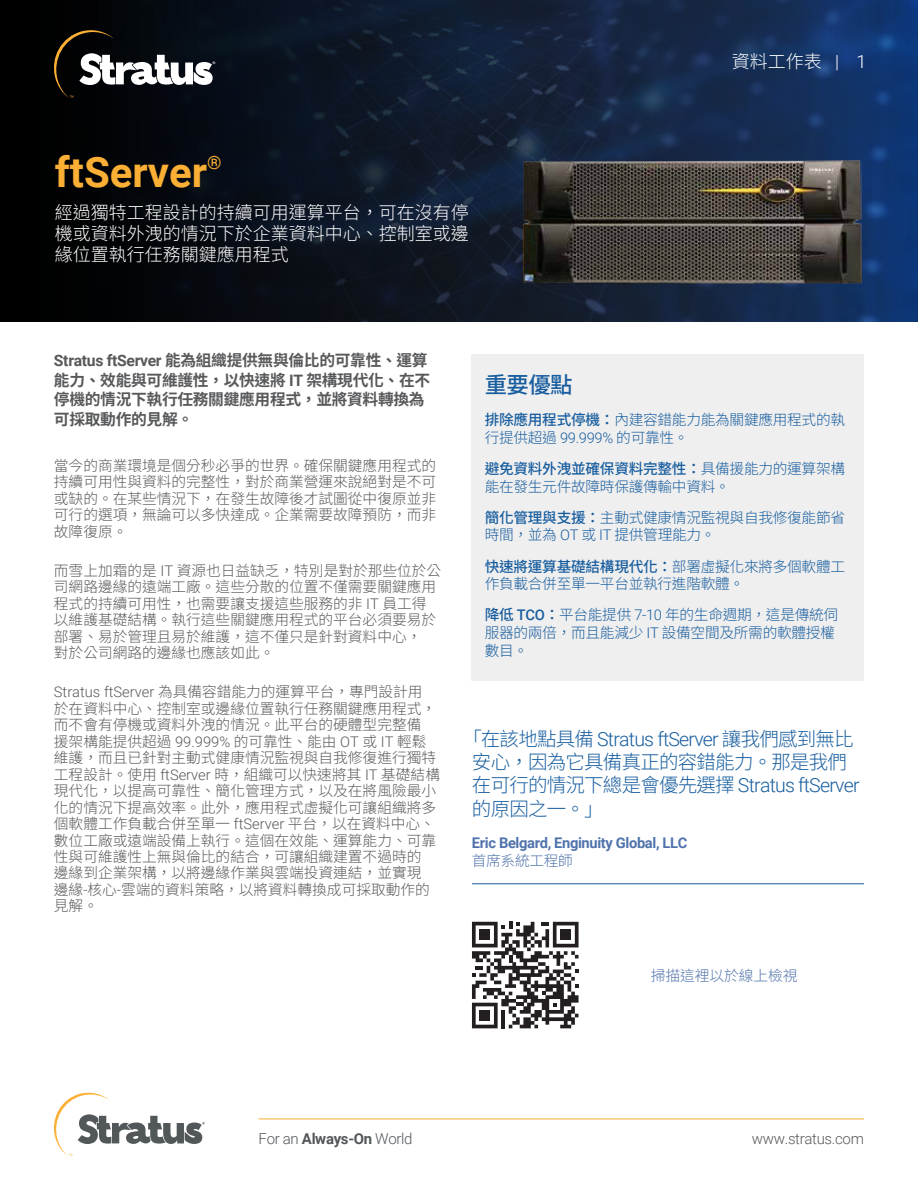
<style>
.page{position:relative;width:918px;height:1188px;background:#fff}
.page>*{position:absolute;margin:0;border:0;box-sizing:border-box;transform-origin:0 0}
.t1{font:700 42px "Roboto";color:#fbaf34}
.t2{font:500 22.5px "Noto Sans TC";color:#185e9f}
.t3{font:300 19.5px "Roboto";letter-spacing:-.04em;color:#185e9f}
.t4{font:300 19.5px "Noto Sans TC";letter-spacing:-.04em;color:#185e9f}
.t5{font:18.3px "Roboto";color:#fbaf34}
.t6{font:300 18px/21px "Noto Sans TC";color:#fff;text-align:justify}
.t7{font:700 15.75px/19.5px "Noto Sans TC";letter-spacing:-.02em;color:#58595b}
.t8{font:300 15px "Roboto";letter-spacing:-.02em;color:#52575a}
.t9{font:300 15px "Roboto";letter-spacing:-.02em;color:#58595b}
.t10{font:300 14.7px/16.5px "Noto Sans TC";color:#58595b}
.t11{font:300 14.7px/17.7px "Noto Sans TC";letter-spacing:-.02em;color:#185e9f}
.t12{font:700 14.7px "Roboto";letter-spacing:-.025em;color:#5073ac}
.t13{font:300 14.7px "Noto Sans TC";color:#5073ac}
.t14{font:300 14.7px "Noto Sans TC";letter-spacing:-.025em;color:#5073ac}
.s1{font-family:"Roboto"}
.s2{font-weight:500}
.s3{font-family:"Roboto";font-weight:500}
.s4{font-family:"Noto Sans TC"}
.s5{font-weight:700}
</style>
<div class="page">
<svg style="left:0;top:0;width:918px;height:322px;background:#0d1a2e"></svg>
<svg style="left:50px;top:28px;width:165px;height:70px"></svg>
<svg style="left:54px;top:1092px;width:151px;height:64px"></svg>
<div style="left:472px;top:354px;width:392px;height:327px;background:#f0efef"></div>
<hr style="left:472px;top:883px;width:392px;height:1px;background:#185e9f">
<hr style="left:259px;top:1119px;width:605px;height:1px;background:#fbaf34">
<img style="left:522px;top:159px;width:340px;height:125px">
<svg style="left:472px;top:922px;width:107px;height:106px"></svg>
<div style="left:479px;top:929px;width:11px;height:11px;background:#231f20"></div>
<div style="left:560px;top:929px;width:11px;height:11px;background:#231f20"></div>
<div style="left:479px;top:1010px;width:11px;height:11px;background:#231f20"></div>
<h1 class="t1" style="left:55px;top:143px;width:154px">ftServer</h1>
<p class="t5" style="left:207px;top:150px;width:16px">®</p>
<p class="t6" style="left:55px;top:203px;width:415px">經過獨特工程設計的持續可用運算平台，可在沒有停機或資料外洩的情況下於企業資料中心、控制室或邊緣位置執行任務關鍵應用程式</p>
<p class="t6" style="left:732px;top:51px;width:136px">資料工作表 <span class="s1">| 1</span></p>
<p class="t7" style="left:54px;top:351px;width:378px"><span class="s1">Stratus ftServer</span> 能為組織提供無與倫比的可靠性、運算能力、效能與可維護性，以快速將 <span class="s1">IT</span> 架構現代化、在不停機的情況下執行任務關鍵應用程式，並將資料轉換為可採取動作的見解。</p>
<p class="t10" style="left:54px;top:457px;width:384px;text-align:justify">當今的商業環境是個分秒必爭的世界。確保關鍵應用程式的持續可用性與資料的完整性，對於商業營運來說絕對是不可或缺的。在某些情況下，在發生故障後才試圖從中復原並非可行的選項，無論可以多快達成。企業需要故障預防，而非故障復原。</p>
<p class="t10" style="left:54px;top:562px;width:389px">而雪上加霜的是 <span class="s1">IT</span> 資源也日益缺乏，特別是對於那些位於公司網路邊緣的遠端工廠。這些分散的位置不僅需要關鍵應用程式的持續可用性，也需要讓支援這些服務的非 <span class="s1">IT</span> 員工得以維護基礎結構。執行這些關鍵應用程式的平台必須要易於部署、易於管理且易於維護，這不僅只是針對資料中心，<br>對於公司網路的邊緣也應該如此。</p>
<p class="t10" style="left:54px;top:684px;width:388px"><span class="s1">Stratus ftServer</span> 為具備容錯能力的運算平台，專門設計用於在資料中心、控制室或邊緣位置執行任務關鍵應用程式，而不會有停機或資料外洩的情況。此平台的硬體型完整備<br>援架構能提供超過 <span class="s1">99.999%</span> 的可靠性、能由 <span class="s1">OT</span> 或 <span class="s1">IT</span> 輕鬆維護，而且已針對主動式健康情況監視與自我修復進行獨特工程設計。使用 <span class="s1">ftServer</span> 時，組織可以快速將其 <span class="s1">IT</span> 基礎結構現代化，以提高可靠性、簡化管理方式，以及在將風險最小化的情況下提高效率。此外，應用程式虛擬化可讓組織將多個軟體工作負載合併至單一 <span class="s1">ftServer</span> 平台，以在資料中心、數位工廠或遠端設備上執行。這個在效能、運算能力、可靠性與可維護性上無與倫比的結合，可讓組織建置不過時的<br>邊緣到企業架構，以將邊緣作業與雲端投資連結，並實現<br>邊緣<span class="s1">-</span>核心<span class="s1">-</span>雲端的資料策略，以將資料轉換成可採取動作的見解。</p>
<h2 class="t2" style="left:485px;top:372px;width:89px">重要優點</h2>
<p class="t11" style="left:485px;top:411px;width:362px"><span class="s2">排除應用程式停機：</span>內建容錯能力能為關鍵應用程式的執行提供超過 <span class="s1">99.999%</span> 的可靠性。</p>
<p class="t11" style="left:485px;top:460px;width:362px"><span class="s2">避免資料外洩並確保資料完整性：</span>具備援能力的運算架構能在發生元件故障時保護傳輸中資料。</p>
<p class="t11" style="left:485px;top:509px;width:362px"><span class="s2">簡化管理與支援：</span>主動式健康情況監視與自我修復能節省時間，並為 <span class="s1">OT</span> 或 <span class="s1">IT</span> 提供管理能力。</p>
<p class="t11" style="left:485px;top:558px;width:362px"><span class="s2">快速將運算基礎結構現代化：</span>部署虛擬化來將多個軟體工作負載合併至單一平台並執行進階軟體。</p>
<p class="t11" style="left:485px;top:606px;width:355px"><span class="s2">降低</span> <span class="s3">TCO</span><span class="s2">：</span>平台能提供 <span class="s1">7-10</span> 年的生命週期，這是傳統伺服器的兩倍，而且能減少 <span class="s1">IT</span> 設備空間及所需的軟體授權數目。</p>
<h3 class="t3" style="left:463px;top:725px;width:393px"><span class="s4">「在該地點具備</span> Stratus ftServer <span class="s4">讓我們感到無比</span></h3>
<h3 class="t4" style="left:472px;top:751px;width:377px">安心，因為它具備真正的容錯能力。那是我們</h3>
<h3 class="t3" style="left:472px;top:772px;width:389px"><span class="s4">在可行的情況下總是會優先選擇</span> Stratus ftServer</h3>
<h3 class="t4" style="left:472px;top:798px;width:133px">的原因之一。」</h3>
<p class="t12" style="left:472px;top:832px;width:217px">Eric Belgard, Enginuity Global, LLC</p>
<p class="t14" style="left:472px;top:852px;width:102px">首席系統工程師</p>
<p class="t13" style="left:651px;top:967px;width:148px">掃描這裡以於線上檢視</p>
<p class="t8" style="left:259px;top:1128px;width:155px">For an <span class="s5">Always-On</span> World</p>
<p class="t9" style="left:752px;top:1128px;width:114px">www.stratus.com</p>
</div>
